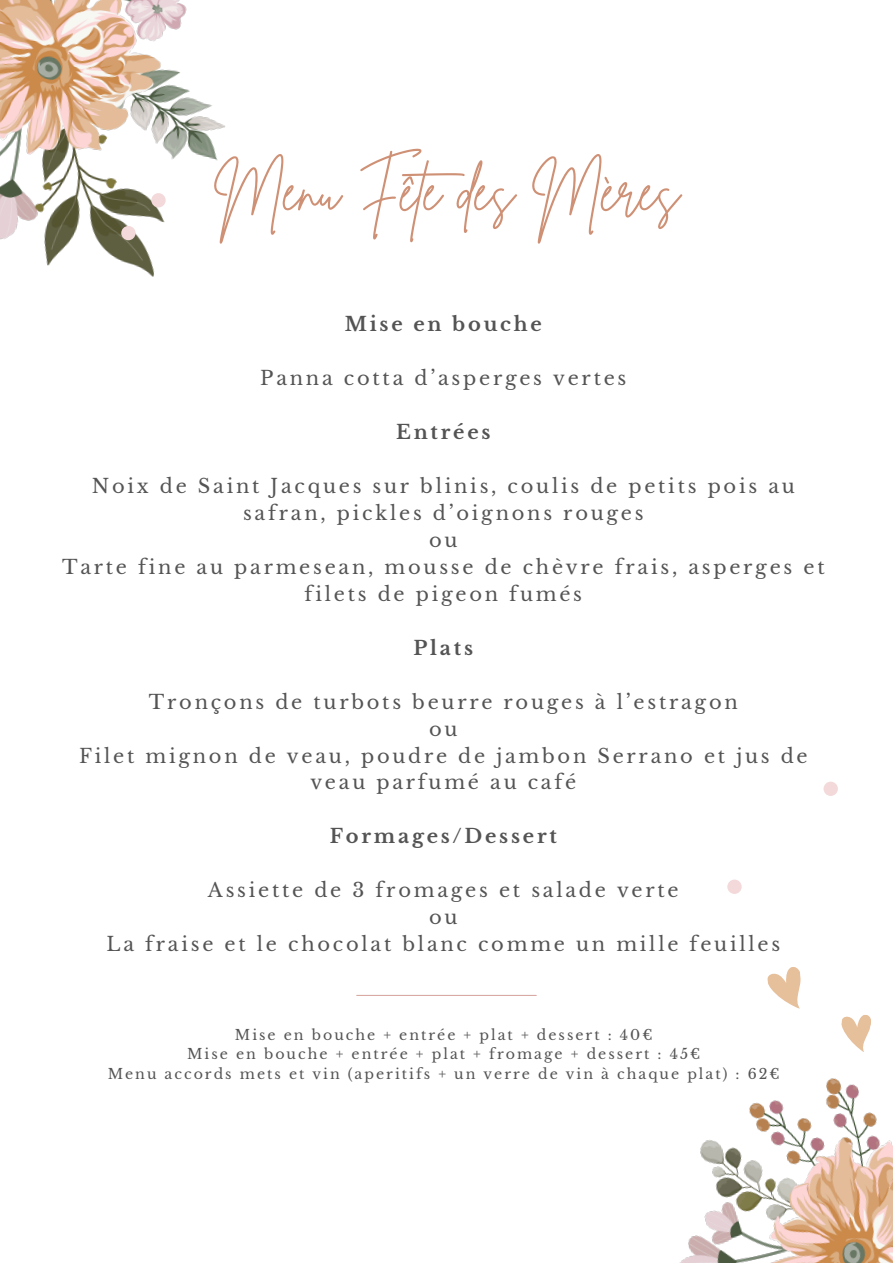
<style>
.page{position:relative;width:893px;height:1263px;background:#fff}
.page>*{position:absolute;margin:0;border:0;box-sizing:border-box;transform-origin:0 0}
.t1{font:55.88px "Brittany Signature";color:#cf9176}
.t2{font:19.42px/27px "Libre Baskerville";letter-spacing:.14em;color:#545454;text-align:center}
.t3{font:700 19.42px "Libre Baskerville";letter-spacing:.14em;color:#545454}
.t4{font:14.17px "Libre Baskerville";letter-spacing:.14em;color:#545454}
</style>
<div class="page">
<hr style="left:357px;top:995px;width:179px;height:1px;background:#d6a29a">
<img style="left:0;top:0;width:225px;height:277px">
<img style="left:679px;top:1078px;width:214px;height:185px">
<svg style="left:767px;top:967px;width:34px;height:42px"></svg>
<svg style="left:841px;top:1015px;width:30px;height:37px"></svg>
<div style="left:727px;top:879px;width:14px;height:15px;background:#f3d9d9;border-radius:50%"></div>
<div style="left:823px;top:782px;width:15px;height:14px;background:#f3d9d9;border-radius:50%"></div>
<div style="left:121px;top:226px;width:15px;height:14px;background:#f3d9d9;border-radius:50%"></div>
<div style="left:151px;top:193px;width:15px;height:14px;background:#f3d9d9;border-radius:50%"></div>
<p class="t1" style="left:213px;top:154px;width:467px">Menu Fête des Mères</p>
<p class="t3" style="left:345px;top:312px;width:199px">Mise en bouche</p>
<h1 class="t2" style="left:260px;top:364px;width:368px">Panna cotta d’asperges vertes</h1>
<h2 class="t3" style="left:396px;top:420px;width:96px">Entrées</h2>
<h3 class="t2" style="left:62px;top:472px;width:764px">Noix de Saint Jacques sur blinis, coulis de petits pois au safran, pickles d’oignons rouges<br>ou<br>Tarte fine au parmesean, mousse de chèvre frais, asperges et filets de pigeon fumés</h3>
<h2 class="t3" style="left:413px;top:636px;width:61px">Plats</h2>
<h3 class="t2" style="left:79px;top:688px;width:730px">Tronçons de turbots beurre rouges à l’estragon<br>ou<br>Filet mignon de veau, poudre de jambon Serrano et jus de veau parfumé au café</h3>
<h2 class="t3" style="left:330px;top:825px;width:228px">Formages/Dessert</h2>
<h3 class="t2" style="left:106px;top:877px;width:675px">Assiette de 3 fromages et salade verte<br>ou<br>La fraise et le chocolat blanc comme un mille feuilles</h3>
<h2 class="t4" style="left:235px;top:1026px;width:419px">Mise en bouche + entrée + plat + dessert : 40€</h2>
<h3 class="t4" style="left:187px;top:1046px;width:514px">Mise en bouche + entrée + plat + fromage + dessert : 45€</h3>
<p class="t4" style="left:108px;top:1065px;width:673px">Menu accords mets et vin (aperitifs + un verre de vin à chaque plat) : 62€</p>
</div>
